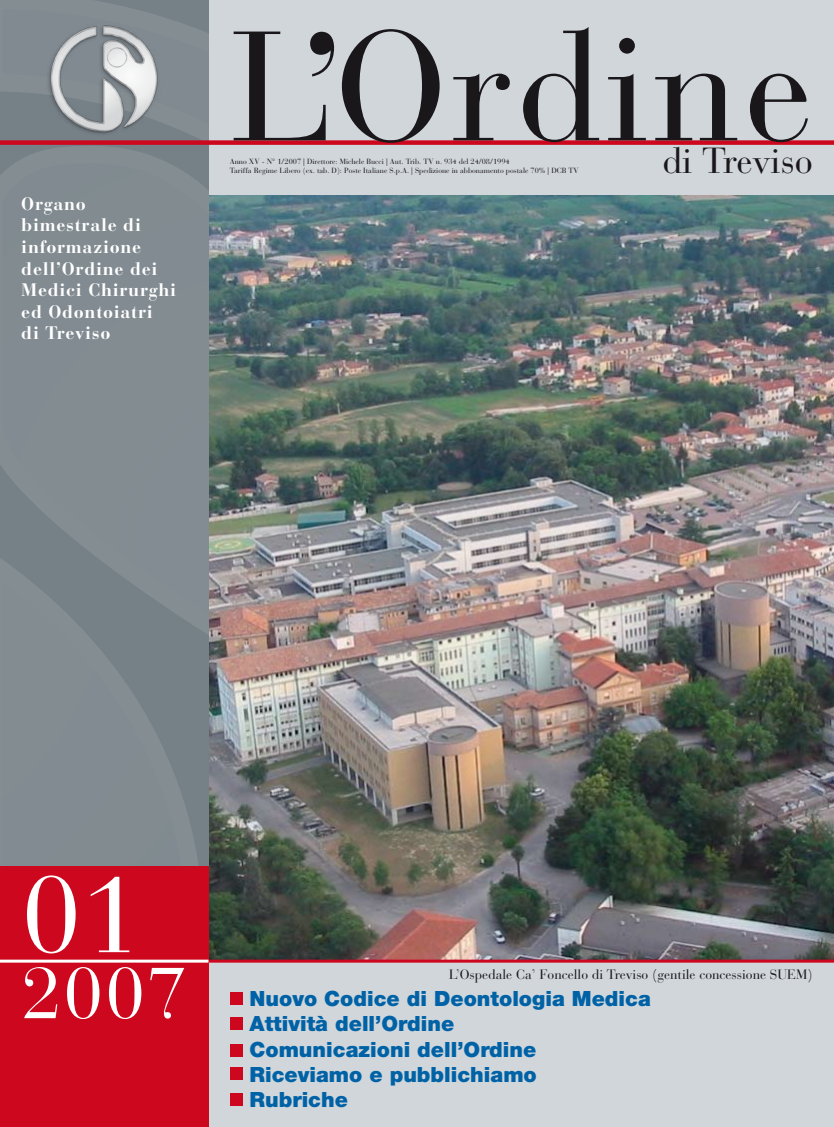
<style>
.page{position:relative;width:834px;height:1127px;background:#fff}
.page>*{position:absolute;margin:0;border:0;box-sizing:border-box;transform-origin:0 0}
.t1{font:154.5px "Bauer Bodoni";letter-spacing:.03em;color:#1a171b}
.t2{font:108px "Bauer Bodoni";color:#fff}
.t3{font:72px "Bauer Bodoni";color:#fff}
.t4{font:36px "Bauer Bodoni";color:#1a171b}
.t5{font:900 21px/25.2px "Helvetica Neue";color:#0062a6}
.t6{font:700 18px/21.6px "Bauer Bodoni";letter-spacing:.04em;color:#fff}
.t7{font:13.5px "Bauer Bodoni";color:#1a171b}
.t8{font:7.5px/9px "Bauer Bodoni";color:#1a171b}
.s1{font-weight:700;font-size:142.5px}
</style>
<div class="page">
<div style="left:208px;top:0;width:625px;height:1127px;background:#d0d6da"></div>
<img style="left:208px;top:196px;width:625px;height:763px">
<svg style="left:0;top:0;width:208px;height:866px;background:#7f898f"></svg>
<img style="left:35px;top:9px;width:138px;height:139px">
<div style="left:0;top:140px;width:833px;height:5px;background:#cc071e"></div>
<hr style="left:208px;top:959px;width:625px;height:3px;background:#cc071e">
<div style="left:0;top:866px;width:208px;height:261px;background:#cc071e"></div>
<hr style="left:0;top:959px;width:208px;height:3px;background:#fff">
<div style="left:230px;top:992px;width:12px;height:12px;background:#cc071e"></div>
<div style="left:230px;top:1017px;width:12px;height:13px;background:#cc071e"></div>
<div style="left:230px;top:1044px;width:12px;height:12px;background:#cc071e"></div>
<div style="left:230px;top:1067px;width:12px;height:13px;background:#cc071e"></div>
<div style="left:230px;top:1093px;width:12px;height:12px;background:#cc071e"></div>
<h1 class="t1" style="left:302px;top:-5px;width:512px"><span class="s1">’</span>Ordine</h1>
<h1 class="t1" style="left:230px;top:-5px;width:105px">L</h1>
<h3 class="t6" style="left:21px;top:193px;width:156px">Organo bimestrale di informazione dell’Ordine dei<br>Medici Chirurghi ed Odontoiatri<br>di Treviso</h3>
<p class="t8" style="left:230px;top:157px;width:350px">Anno XV - N° 1/2007 | Direttore: Michele Bucci | Aut. Trib. TV n. 934 del 24/08/1994<br>Tariffa Regime Libero (ex. tab. D): Poste Italiane S.p.A. | Spedizione in abbonamento postale 70% | DCB TV</p>
<h3 class="t4" style="left:662px;top:139px;width:152px">di Treviso</h3>
<h2 class="t2" style="left:21px;top:850px;width:122px">01</h2>
<h3 class="t3" style="left:21px;top:950px;width:167px">2007</h3>
<h3 class="t7" style="left:448px;top:966px;width:365px">L’Ospedale Ca’ Foncello di Treviso (gentile concessione SUEM)</h3>
<h3 class="t5" style="left:249px;top:986px;width:403px">Nuovo Codice di Deontologia Medica<br>Attività dell’Ordine<br>Comunicazioni dell’Ordine<br>Riceviamo e pubblichiamo<br>Rubriche</h3>
</div>
